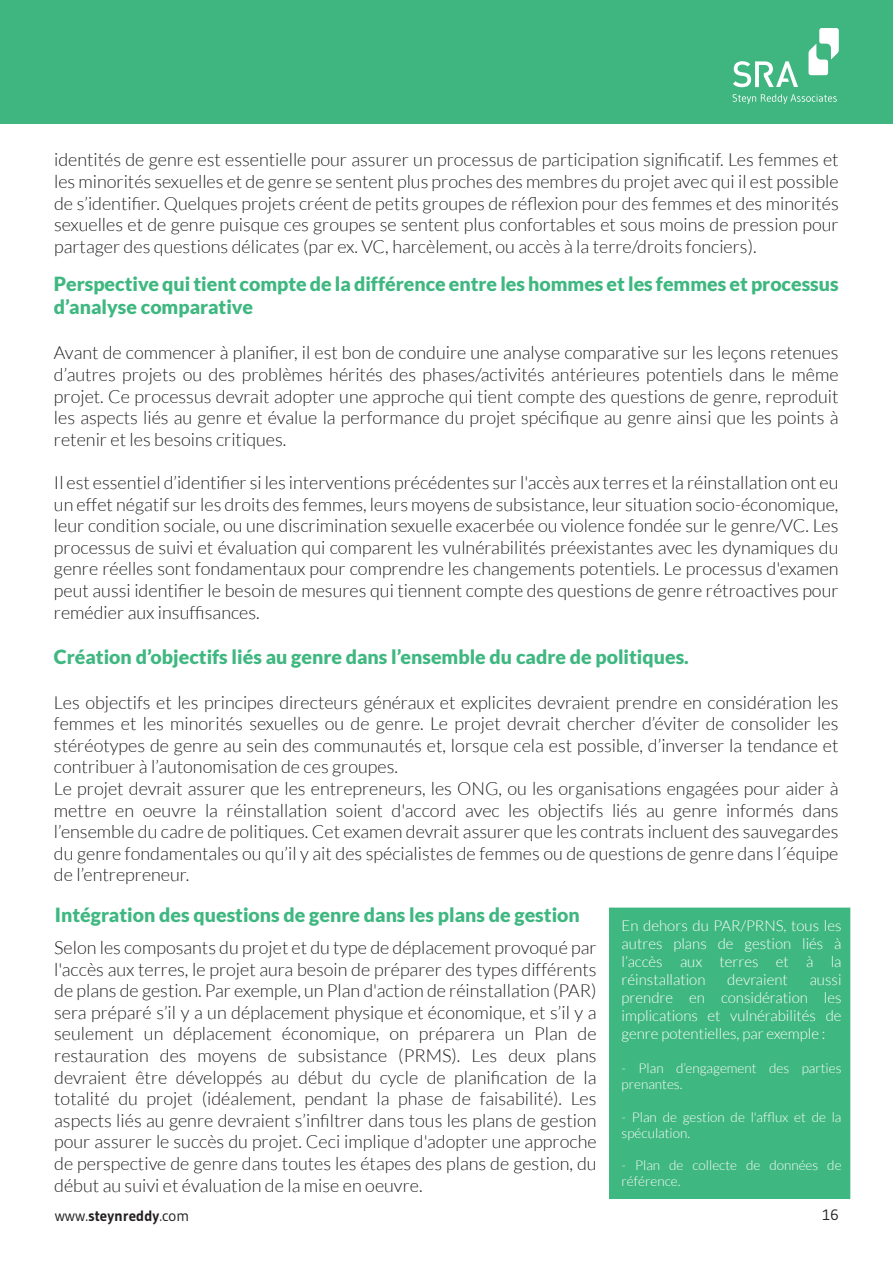
<style>
.page{position:relative;width:893px;height:1263px;background:#fff}
.page>*{position:absolute;margin:0;border:0;box-sizing:border-box;transform-origin:0 0}
.t1{font:900 19.5px/23.4px "Lato";color:#3fb780}
.t2{font:300 18px/21.6px "Lato";color:#231f20;text-align:justify}
.t3{font:300 15px/18px "Lato";color:#fff;text-align:justify}
.t4{font:700 15px "Gudea";color:#231f20}
.t5{font:15px "Gudea";color:#231f20}
.t6{font:300 13.5px/16.2px "Lato";color:#fff}
.s1{font-weight:400}
</style>
<div class="page">
<div style="left:0;top:0;width:893px;height:123px;background:#3fb580"></div>
<svg style="left:733px;top:61px;width:65px;height:26px"></svg>
<svg style="left:732px;top:94px;width:105px;height:10px"></svg>
<svg style="left:808px;top:28px;width:31px;height:47px"></svg>
<div style="left:609px;top:907px;width:241px;height:292px;background:#3fb780"></div>
<p class="t2" style="left:54px;top:149px;width:786px">identités de genre est essentielle pour assurer un processus de participation significatif. Les femmes et les minorités sexuelles et de genre se sentent plus proches des membres du projet avec qui il est possible de s’identifier. Quelques projets créent de petits groupes de réflexion pour des femmes et des minorités sexuelles et de genre puisque ces groupes se sentent plus confortables et sous moins de pression pour partager des questions délicates (par ex. VC, harcèlement, ou accès à la terre/droits fonciers).</p>
<p class="t1" style="left:54px;top:272px;width:786px">Perspective qui tient compte de la différence entre les hommes et les femmes et processus d’analyse comparative</p>
<p class="t2" style="left:54px;top:342px;width:786px">Avant de commencer à planifier, il est bon de conduire une analyse comparative sur les leçons retenues d’autres projets ou des problèmes hérités des phases/activités antérieures potentiels dans le même projet. Ce processus devrait adopter une approche qui tient compte des questions de genre, reproduit les aspects liés au genre et évalue la performance du projet spécifique au genre ainsi que les points à retenir et les besoins critiques.</p>
<p class="t2" style="left:54px;top:472px;width:786px">Il est essentiel d’identifier si les interventions précédentes sur l'accès aux terres et la réinstallation ont eu un effet négatif sur les droits des femmes, leurs moyens de subsistance, leur situation socio-économique, leur condition sociale, ou une discrimination sexuelle exacerbée ou violence fondée sur le genre/VC. Les processus de suivi et évaluation qui comparent les vulnérabilités préexistantes avec les dynamiques du genre réelles sont fondamentaux pour comprendre les changements potentiels. Le processus d'examen peut aussi identifier le besoin de mesures qui tiennent compte des questions de genre rétroactives pour remédier aux insuffisances.</p>
<p class="t1" style="left:54px;top:644px;width:636px">Création d’objectifs liés au genre dans l’ensemble du cadre de politiques.</p>
<p class="t2" style="left:54px;top:691px;width:786px;text-align:left">Les objectifs et les principes directeurs généraux et explicites devraient prendre en considération les femmes et les minorités sexuelles ou de genre. Le projet devrait chercher d’éviter de consolider les stéréotypes de genre au sein des communautés et, lorsque cela est possible, d’inverser la tendance et contribuer à l’autonomisation de ces groupes.<br>Le projet devrait assurer que les entrepreneurs, les ONG, ou les organisations engagées pour aider à mettre en oeuvre la réinstallation soient d'accord avec les objectifs liés au genre informés dans l’ensemble du cadre de politiques. Cet examen devrait assurer que les contrats incluent des sauvegardes du genre fondamentales ou qu’il y ait des spécialistes de femmes ou de questions de genre dans l´équipe de l’entrepreneur.</p>
<p class="t1" style="left:55px;top:903px;width:526px">Intégration des questions de genre dans les plans de gestion</p>
<p class="t2" style="left:54px;top:937px;width:544px">Selon les composants du projet et du type de déplacement provoqué par l'accès aux terres, le projet aura besoin de préparer des types différents de plans de gestion. Par exemple, un Plan d'action de réinstallation (PAR) sera préparé s’il y a un déplacement physique et économique, et s’il y a seulement un déplacement économique, on préparera un Plan de restauration des moyens de subsistance (PRMS). Les deux plans devraient être développés au début du cycle de planification de la totalité du projet (idéalement, pendant la phase de faisabilité). Les aspects liés au genre devraient s’infiltrer dans tous les plans de gestion pour assurer le succès du projet. Ceci implique d'adopter une approche de perspective de genre dans toutes les étapes des plans de gestion, du début au suivi et évaluation de la mise en oeuvre.</p>
<p class="t3" style="left:622px;top:916px;width:221px">En dehors du PAR/PRNS, tous les autres plans de gestion liés à l’accès aux terres et à la réinstallation</p>
<p class="t3" style="left:727px;top:970px;width:62px">devraient</p>
<p class="t3" style="left:622px;top:970px;width:221px;text-indent:188px">aussi prendre en considération les implications et vulnérabilités de genre potentielles, par exemple :</p>
<p class="t6" style="left:622px;top:1060px;width:221px">- Plan d’engagement des parties prenantes.</p>
<p class="t6" style="left:622px;top:1109px;width:221px">- Plan de gestion de l'afflux et de la spéculation.</p>
<p class="t6" style="left:622px;top:1157px;width:221px">- Plan de collecte de données de référence.</p>
<p class="t4" style="left:55px;top:1207px;width:136px"><span class="s1">www.</span>steynreddy<span class="s1">.com</span></p>
<p class="t5" style="left:822px;top:1205px;width:18px">16</p>
</div>
